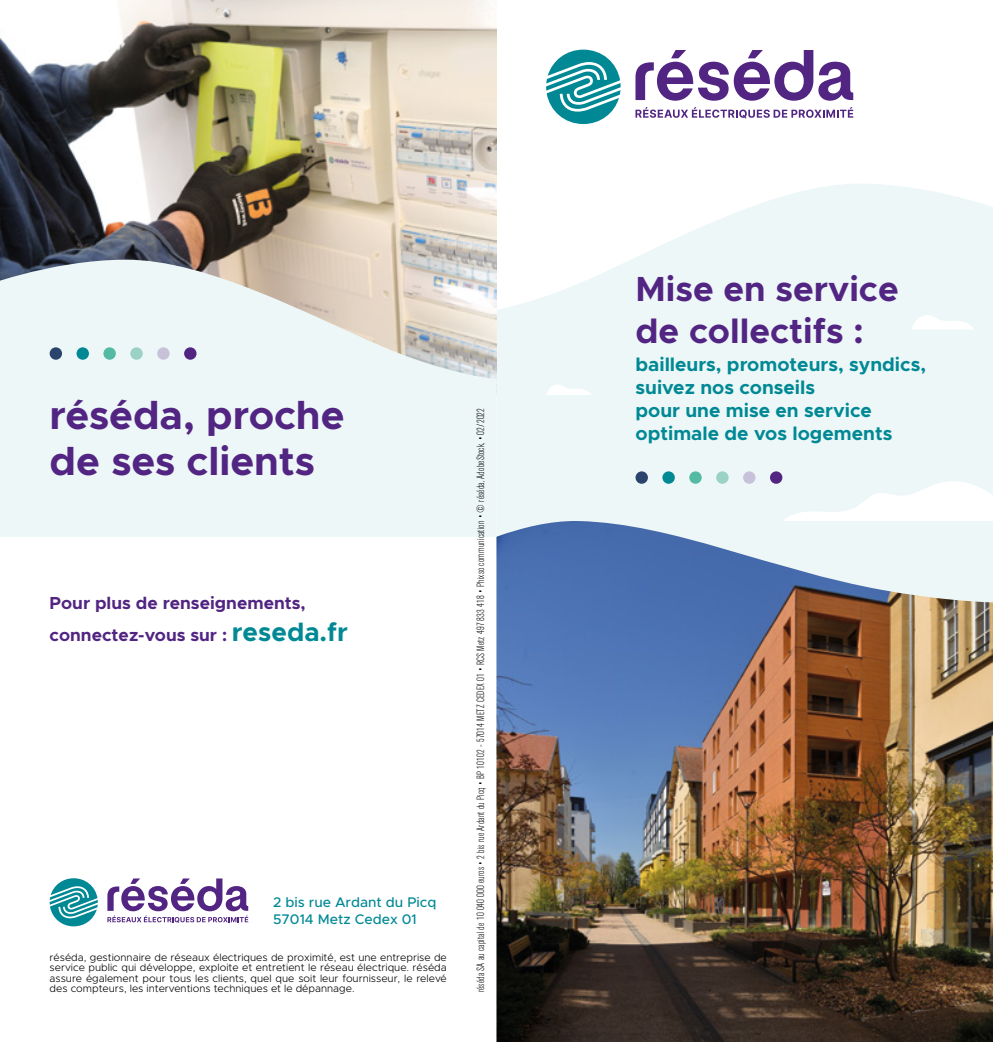
<style>
.page{position:relative;width:993px;height:1042px;background:#fff}
.page>*{position:absolute;margin:0;border:0;box-sizing:border-box;transform-origin:0 0}
.t1{font:700 40.25px "Metropolis";letter-spacing:-.005em;color:#522583}
.t2{font:700 35px/42px "Metropolis";color:#522583}
.t3{font:700 19.25px/23.1px "Metropolis";color:#008995}
.t4{font:700 17.5px/31.5px "Metropolis";color:#522583}
.t5{font:500 14px/16.8px "Metropolis";color:#008995}
.t6{font:300 10.5px/10.5px "Metropolis";color:#000;text-align:justify}
.t7{font:300 condensed 10.5px "Akzidenz Grotesk BQ";letter-spacing:.015em;color:#000}
.s1{font-size:26.25px;color:#008995}
</style>
<div class="page">
<svg style="left:496px;top:184px;width:496px;height:336px;background:#eff8f8"></svg>
<img style="left:496px;top:520px;width:496px;height:522px">
<img style="left:496px;top:521px;width:496px;height:81px">
<svg style="left:911px;top:314px;width:63px;height:16px"></svg>
<svg style="left:546px;top:384px;width:45px;height:11px"></svg>
<svg style="left:782px;top:480px;width:210px;height:41px"></svg>
<svg style="left:769px;top:471px;width:13px;height:13px"></svg>
<div style="left:742px;top:471px;width:13px;height:13px;background:#c8c1da;border-radius:50%"></div>
<div style="left:716px;top:471px;width:12px;height:13px;background:#9bd2c5;border-radius:50%"></div>
<div style="left:689px;top:471px;width:12px;height:13px;background:#55baa4;border-radius:50%"></div>
<div style="left:662px;top:471px;width:12px;height:13px;background:#008995;border-radius:50%"></div>
<div style="left:635px;top:471px;width:12px;height:13px;background:#2a446e;border-radius:50%"></div>
<svg style="left:546px;top:50px;width:74px;height:74px"></svg>
<svg style="left:635px;top:50px;width:218px;height:51px"></svg>
<svg style="left:635px;top:107px;width:218px;height:11px"></svg>
<img style="left:0;top:0;width:496px;height:260px">
<svg style="left:0;top:260px;width:496px;height:277px;background:#e8efed"></svg>
<div style="left:184px;top:347px;width:12px;height:13px;background:#522583;border-radius:50%"></div>
<div style="left:157px;top:347px;width:12px;height:13px;background:#c8c1da;border-radius:50%"></div>
<div style="left:130px;top:347px;width:13px;height:13px;background:#9bd2c5;border-radius:50%"></div>
<div style="left:103px;top:347px;width:13px;height:13px;background:#55baa4;border-radius:50%"></div>
<div style="left:76px;top:347px;width:13px;height:13px;background:#008995;border-radius:50%"></div>
<div style="left:50px;top:347px;width:12px;height:13px;background:#2a446e;border-radius:50%"></div>
<svg style="left:50px;top:878px;width:48px;height:48px"></svg>
<svg style="left:107px;top:878px;width:141px;height:44px"></svg>
<p class="t1" style="left:50px;top:389px;width:296px">réséda, proche</p>
<p class="t1" style="left:50px;top:435px;width:267px">de ses clients</p>
<p class="t4" style="left:50px;top:587px;width:299px">Pour plus de renseignements, connectez-vous sur : <span class="s1">reseda.fr</span></p>
<p class="t5" style="left:273px;top:893px;width:165px">2 bis rue Ardant du Picq<br>57014 Metz Cedex 01</p>
<p class="t6" style="left:50px;top:952px;width:398px">réséda, gestionnaire de réseaux électriques de proximité, est une entreprise de service public qui développe, exploite et entretient le réseau électrique. réséda assure également pour tous les clients, quel que soit leur fournisseur, le relevé des compteurs, les interventions techniques et le dépannage.</p>
<p class="t7" style="left:474px;top:992px;width:586px;rotate:-90deg">réséda SA au capital de 10 040 000 euros • 2 bis rue Ardant du Picq • BP 10102 - 57014 METZ CEDEX 01 • RCS Metz 497 833 418 • Phixso communication • © réséda, AdobeStock, • 02/2022</p>
<p class="t2" style="left:635px;top:268px;width:265px">Mise en service de collectifs :</p>
<p class="t3" style="left:635px;top:353px;width:292px">bailleurs, promoteurs, syndics, suivez nos conseils<br>pour une mise en service optimale de vos logements</p>
</div>
